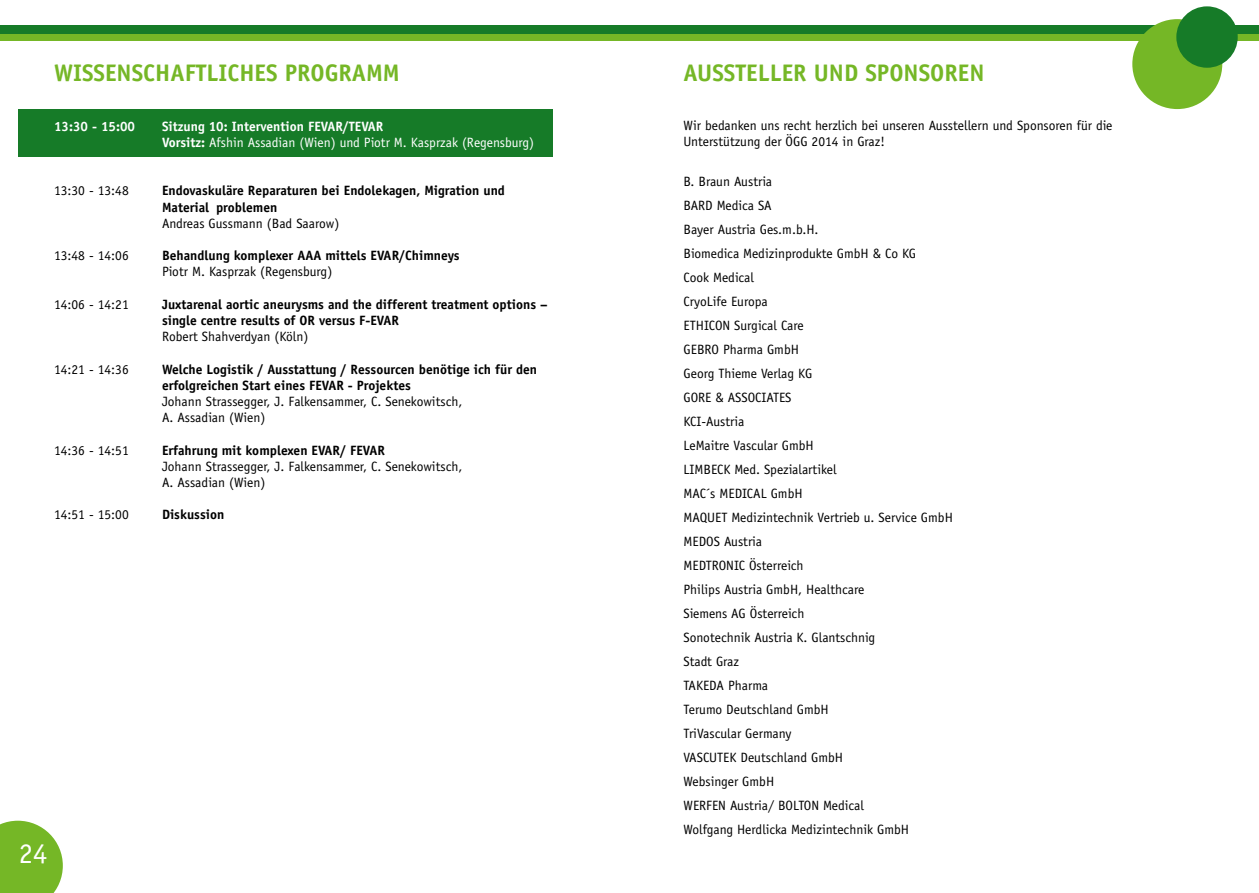
<style>
.page{position:relative;width:1259px;height:893px;background:#fff}
.page>*{position:absolute;margin:0;border:0;box-sizing:border-box;transform-origin:0 0}
.t1{font:28.5px "Officina Sans Std";color:#fff}
.t2{font:700 24px "Officina Sans Std";color:#75b726}
.t3{font:13.5px/24px "Officina Sans Std";color:#000}
.t4{font:700 13.5px/16.2px "Officina Sans Std";color:#000}
.t5{font:13.5px/16.2px "Officina Sans Std";color:#fff}
.t6{font:700 13.5px "Officina Sans Std";color:#fff}
.s1{font-weight:700}
</style>
<div class="page">
<div style="left:0;top:32px;width:1259px;height:9px;background:#75b726"></div>
<div style="left:0;top:26px;width:1259px;height:8px;background:#167b28"></div>
<div style="left:1132px;top:19px;width:90px;height:90px;background:#75b726;border-radius:50%"></div>
<div style="left:1176px;top:6px;width:61px;height:62px;background:#167b28;border-radius:50%"></div>
<svg style="left:0;top:821px;width:63px;height:72px;background:#85bf3f"></svg>
<div style="left:18px;top:109px;width:535px;height:48px;background:#167b28"></div>
<h2 class="t2" style="left:54px;top:58px;width:14px">Wiss</h2>
<h2 class="t2" style="left:105px;top:58px;width:263px">enschaftlich es Programm</h2>
<p class="t6" style="left:54px;top:118px;width:83px">13:30 - 15:00</p>
<p class="t5" style="left:162px;top:118px;width:374px"><span class="s1">Sitzung 10: Intervention FEVAR/TEVAR<br>Vorsitz:</span> Afshin Assadian (Wien) und Piotr M. Kasprzak (Regensburg)</p>
<p class="t3" style="left:54px;top:179px;width:76px">13:30 - 13:48</p>
<p class="t4" style="left:162px;top:182px;width:344px">Endovaskuläre Reparaturen bei Endolekagen, Migration und<br>Material problemen</p>
<p class="t3" style="left:162px;top:211px;width:179px">Andreas Gussmann (Bad Saarow)</p>
<p class="t3" style="left:54px;top:244px;width:76px">13:48 - 14:06</p>
<p class="t4" style="left:162px;top:247px;width:299px">Behandlung komplexer AAA mittels EVAR/Chimneys</p>
<p class="t3" style="left:162px;top:260px;width:172px">Piotr M. Kasprzak (Regensburg)</p>
<p class="t3" style="left:54px;top:292px;width:76px">14:06 - 14:21</p>
<p class="t4" style="left:162px;top:296px;width:387px">Juxtarenal aortic aneurysms and the different treatment options – single centre results of OR versus F-EVAR</p>
<p class="t3" style="left:162px;top:325px;width:148px">Robert Shahverdyan (Köln)</p>
<p class="t3" style="left:54px;top:357px;width:76px">14:21 - 14:36</p>
<p class="t4" style="left:162px;top:361px;width:376px">Welche Logistik / Ausstattung / Ressourcen benötige ich für den erfolgreichen Start eines FEVAR - Projektes</p>
<p class="t3" style="left:162px;top:393px;width:302px;line-height:16.2px">Johann Strassegger, J. Falkensammer, C. Senekowitsch,<br>A. Assadian (Wien)</p>
<p class="t3" style="left:54px;top:438px;width:76px">14:36 - 14:51</p>
<p class="t4" style="left:162px;top:442px;width:223px">Erfahrung mit komplexen EVAR/ FEVAR</p>
<p class="t3" style="left:162px;top:458px;width:302px;line-height:16.2px">Johann Strassegger, J. Falkensammer, C. Senekowitsch,<br>A. Assadian (Wien)</p>
<p class="t3" style="left:54px;top:503px;width:76px">14:51 - 15:00</p>
<p class="t4" style="left:162px;top:506px;width:64px">Diskussion</p>
<h1 class="t1" style="left:19px;top:836px;width:30px">24</h1>
<h2 class="t2" style="left:683px;top:58px;width:302px">Aussteller und Sponsoren</h2>
<p class="t3" style="left:683px;top:117px;width:430px;line-height:16.2px">Wir bedanken uns recht herzlich bei unseren Ausstellern und Sponsoren für die<br>Unterstützung der ÖGG 2014 in Graz!</p>
<p class="t3" style="left:683px;top:170px;width:271px">B. Braun Austria<br>BARD Medica SA<br>Bayer Austria Ges.m.b.H.<br>Biomedica Medizinprodukte GmbH &amp; Co KG<br>Cook Medical<br>CryoLife Europa<br>ETHICON Surgical Care<br>GEBRO Pharma GmbH<br>Georg Thieme Verlag KG<br>GORE &amp; ASSOCIATES<br>KCI-Austria<br>LeMaitre Vascular GmbH<br>LIMBECK Med. Spezialartikel<br>MAC´s MEDICAL GmbH<br>MAQUET Medizintechnik Vertrieb u. Service GmbH<br>MEDOS Austria<br>MEDTRONIC Österreich<br>Philips Austria GmbH, Healthcare<br>Siemens AG Österreich<br>Sonotechnik Austria K. Glantschnig<br>Stadt Graz<br>TAKEDA Pharma<br>Terumo Deutschland GmbH<br>TriVascular Germany<br>VASCUTEK Deutschland GmbH<br>Websinger GmbH<br>WERFEN Austria/ BOLTON Medical<br>Wolfgang Herdlicka Medizintechnik GmbH</p>
</div>
